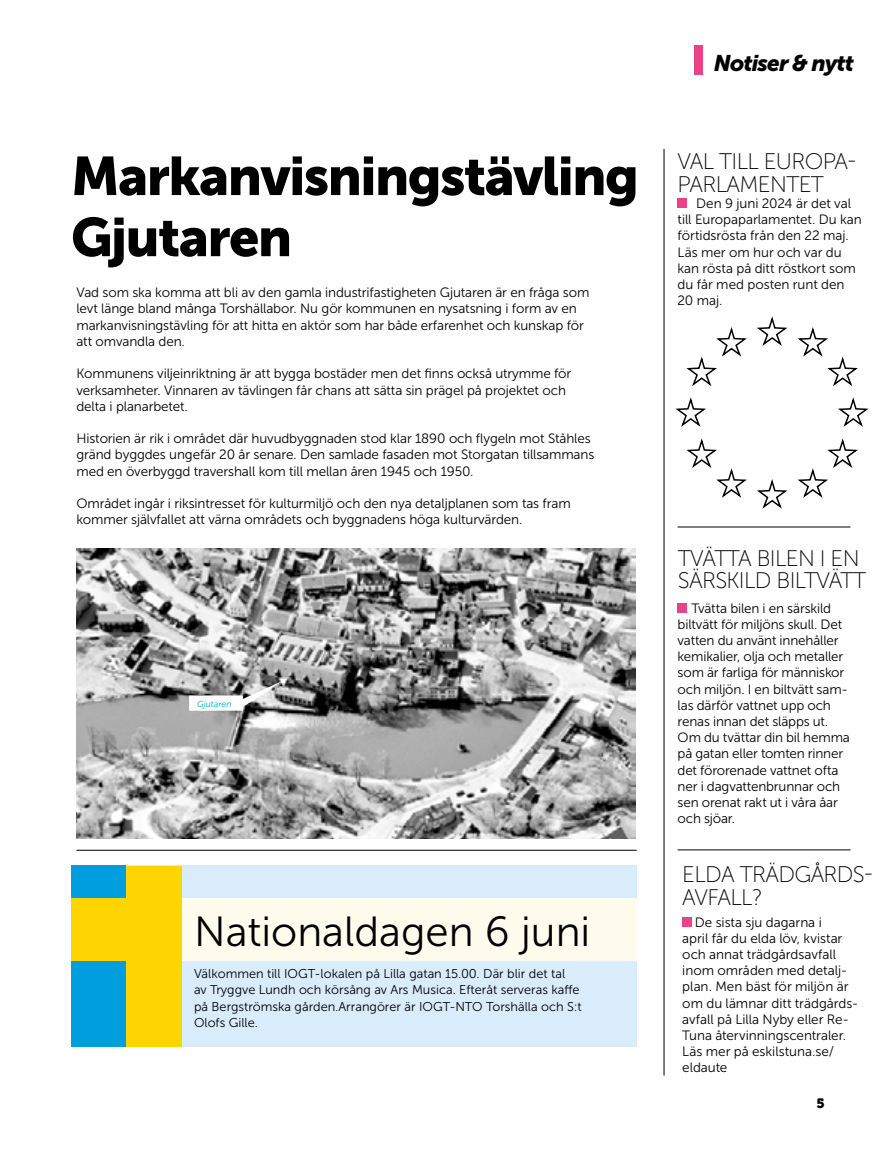
<style>
.page{position:relative;width:893px;height:1149px;background:#fff}
.page>*{position:absolute;margin:0;border:0;box-sizing:border-box;transform-origin:0 0}
.t1{font:54px/61.1px "Museo Sans 900";letter-spacing:-.03em;color:#000}
.t2{font:42px "Museo Sans 300";color:#000}
.t3{font:22.5px/22.5px "Museo Sans 100";letter-spacing:-.03em;color:#000}
.t4{font:italic 22.5px "Museo Sans 900";letter-spacing:-.04em;color:#000}
.t5{font:13.5px/16.2px "Museo Sans 300";letter-spacing:-.01em;color:#000}
.t6{font:13.5px "Museo 900";color:#000}
.t7{font:12.75px/16.2px "Museo Sans 300";color:#000}
.t8{font:italic 8.7px "Museo Sans 300";letter-spacing:.005em;color:#00adb8}
</style>
<div class="page">
<div style="left:71px;top:864px;width:566px;height:182px;background:#d8ecfb"></div>
<img style="left:76px;top:548px;width:559px;height:290px">
<hr style="left:664px;top:149px;width:1px;height:926px;background:#000">
<hr style="left:76px;top:849px;width:561px;height:1px;background:#000">
<div style="left:694px;top:45px;width:9px;height:30px;background:#e94287"></div>
<hr style="left:678px;top:526px;width:172px;height:1px;background:#000">
<hr style="left:678px;top:849px;width:172px;height:1px;background:#000">
<div style="left:678px;top:199px;width:9px;height:9px;background:#e94287"></div>
<div style="left:682px;top:917px;width:9px;height:9px;background:#e94287"></div>
<div style="left:678px;top:603px;width:9px;height:9px;background:#e94287"></div>
<svg style="left:189px;top:680px;width:93px;height:30px"></svg>
<svg style="left:757px;top:317px;width:101px;height:69px"></svg>
<svg style="left:675px;top:398px;width:31px;height:29px"></svg>
<svg style="left:838px;top:398px;width:31px;height:29px"></svg>
<svg style="left:686px;top:439px;width:61px;height:59px"></svg>
<svg style="left:757px;top:439px;width:101px;height:70px"></svg>
<svg style="left:686px;top:327px;width:61px;height:59px"></svg>
<div style="left:73px;top:897px;width:564px;height:63px;background:#fffbed"></div>
<div style="left:124px;top:865px;width:58px;height:181px;background:#ffd500"></div>
<div style="left:71px;top:864px;width:54px;height:182px;background:#009ddf"></div>
<div style="left:71px;top:897px;width:108px;height:63px;background:#ffd500"></div>
<h1 class="t1" style="left:71px;top:145px;width:569px">Markanvisningstävling<br>Gjutaren</h1>
<p class="t5" style="left:76px;top:284px;width:514px">Vad som ska komma att bli av den gamla industrifastigheten Gjutaren är en fråga som levt länge bland många Torshällabor. Nu gör kommunen en nysatsning i form av en markanvisningstävling för att hitta en aktör som har både erfarenhet och kunskap för att omvandla den.</p>
<p class="t5" style="left:76px;top:365px;width:496px">Kommunens viljeinriktning är att bygga bostäder men det finns också utrymme för verksamheter. Vinnaren av tävlingen får chans att sätta sin prägel på projektet och delta i planarbetet.</p>
<p class="t5" style="left:76px;top:430px;width:519px">Historien är rik i området där huvudbyggnaden stod klar 1890 och flygeln mot Ståhles gränd byggdes ungefär 20 år senare. Den samlade fasaden mot Storgatan tillsammans med en överbyggd travershall kom till mellan åren 1945 och 1950.</p>
<p class="t5" style="left:76px;top:495px;width:496px">Området ingår i riksintresset för kulturmiljö och den nya detaljplanen som tas fram kommer självfallet att värna områdets och byggnadens höga kulturvärden.</p>
<p class="t8" style="left:197px;top:699px;width:36px">Gjutaren</p>
<h2 class="t2" style="left:194px;top:908px;width:398px">Nationaldagen 6 juni</h2>
<p class="t7" style="left:194px;top:965px;width:389px">Välkommen till IOGT-lokalen på Lilla gatan 15.00. Där blir det tal<br>av Tryggve Lundh och körsång av Ars Musica. Efteråt serveras kaffe på Bergströmska gården.Arrangörer är IOGT-NTO Torshälla och S:t Olofs Gille.</p>
<h3 class="t4" style="left:714px;top:50px;width:142px">Notiser &amp; nytt</h3>
<h3 class="t3" style="left:678px;top:150px;width:180px">VAL TILL EUROPA-<br>PARLAMENTET</h3>
<p class="t5" style="left:678px;top:195px;width:186px;text-indent:19px">Den 9 juni 2024 är det val till Europaparlamentet. Du kan förtidsrösta från den 22 maj.<br>Läs mer om hur och var du kan rösta på ditt röstkort som du får med posten runt den<br>20 maj.</p>
<h3 class="t3" style="left:678px;top:546px;width:190px">TVÄTTA BILEN I EN<br>SÄRSKILD BILTVÄTT</h3>
<p class="t5" style="left:678px;top:599px;width:174px;text-indent:14px">Tvätta bilen i en särskild biltvätt för miljöns skull. Det vatten du använt innehåller kemikalier, olja och metaller som är farliga för människor och miljön. I en biltvätt sam&shy;las därför vattnet upp och renas innan det släpps ut.<br>Om du tvättar din bil hemma på gatan eller tomten rinner det förorenade vattnet ofta ner i dagvattenbrunnar och sen orenat rakt ut i våra åar och sjöar.</p>
<h3 class="t3" style="left:682px;top:863px;width:192px">ELDA TRÄDGÅRDS-<br>AVFALL?</h3>
<p class="t5" style="left:682px;top:913px;width:178px;text-indent:12px">De sista sju dagarna i<br>april får du elda löv, kvistar och annat trädgårdsavfall inom områden med detalj&shy;plan. Men bäst för miljön är om du lämnar ditt trädgårds&shy;avfall på Lilla Nyby eller Re-<br>Tuna återvinningscentraler.<br>Läs mer på eskilstuna.se/ eldaute</p>
<p class="t6" style="left:817px;top:1095px;width:10px">5</p>
</div>
